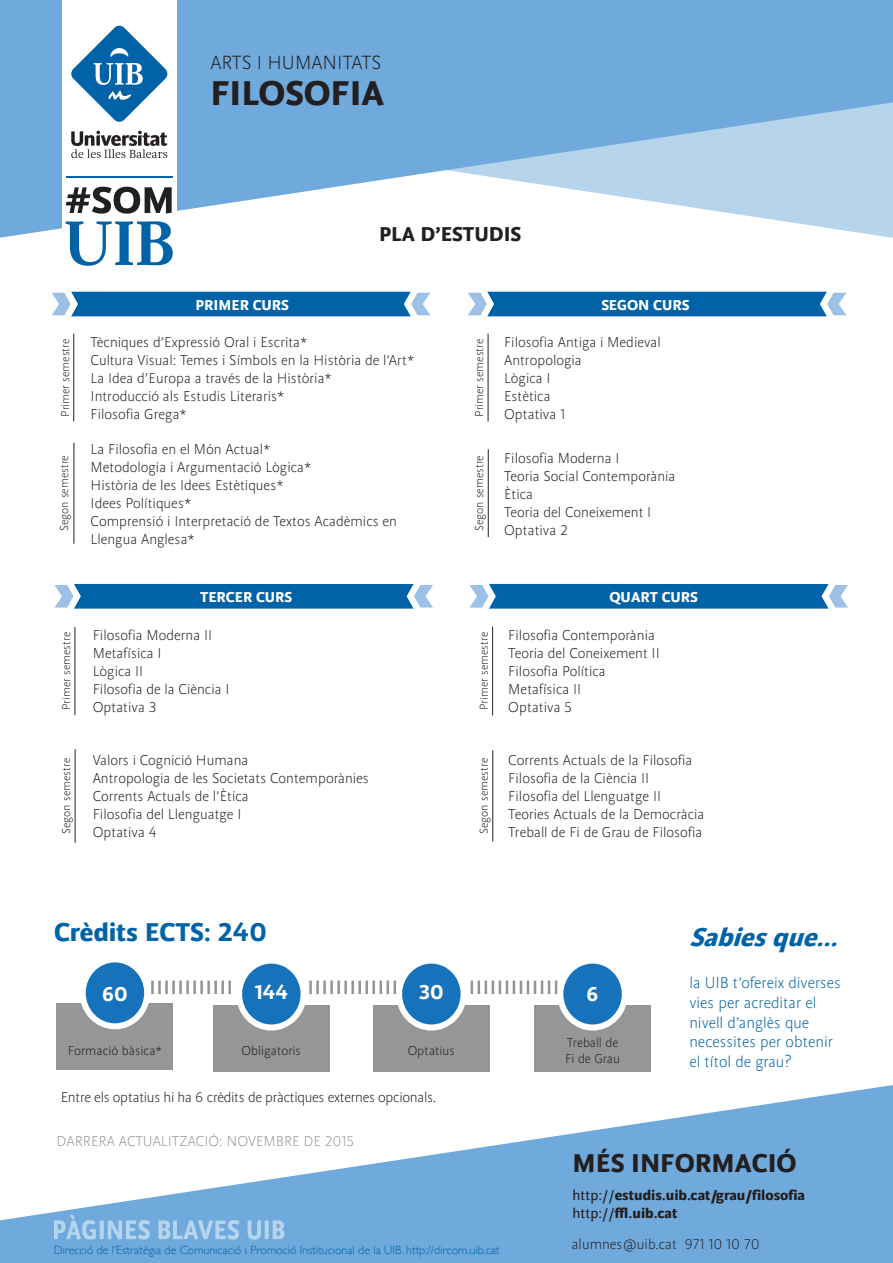
<style>
.page{position:relative;width:893px;height:1263px;background:#fff}
.page>*{position:absolute;margin:0;border:0;box-sizing:border-box;transform-origin:0 0}
.t1{font:700 36px "UI Bsans";color:#231f20}
.t2{font:700 27px "UI Bsans";color:#0063a8}
.t3{font:700 27px "UI Bsans";color:#231f20}
.t4{font:italic 700 27px "UI Bsans";color:#0063a8}
.t5{font:700 21px "UI Bsans";color:#231f20}
.t6{font:700 21px "UI Bsans";color:#fff}
.t7{font:300 20.1px "UI Bsans";color:#231f20}
.t8{font:300 16.5px/19.8px "UI Bsans";color:#0063a8}
.t9{font:300 15px "UI Bsans";color:#231f20}
.t10{font:300 15px "UI Bsans";letter-spacing:-.02em;color:#231f20}
.t11{font:700 15px "UI Bsans";color:#231f20}
.t12{font:700 15px "UI Bsans";color:#fff}
.t13{font:300 15px "UI Bsans";color:#949698}
.t14{font:300 13.5px "UI Bsans";color:#231f20}
.t15{font:300 12px "UI Bsans";color:#231f20}
.t16{font:300 12px "Gill Sans";color:#0063a8}
.s1{font-weight:400}
</style>
<div class="page">
<svg style="left:0;top:1085px;width:893px;height:178px;fill:#70aadc"></svg>
<svg style="left:0;top:0;width:893px;height:238px;fill:#70aadc"></svg>
<svg style="left:54px;top:1215px;width:230px;height:24px;background:#8bbae2"></svg>
<hr style="left:151px;top:980px;width:3px;height:14px;background:#949698">
<hr style="left:158px;top:980px;width:3px;height:14px;background:#949698">
<hr style="left:165px;top:980px;width:3px;height:14px;background:#949698">
<hr style="left:172px;top:980px;width:3px;height:14px;background:#949698">
<hr style="left:179px;top:980px;width:3px;height:14px;background:#949698">
<hr style="left:186px;top:980px;width:3px;height:14px;background:#949698">
<hr style="left:193px;top:980px;width:3px;height:14px;background:#949698">
<hr style="left:200px;top:980px;width:3px;height:14px;background:#949698">
<hr style="left:207px;top:980px;width:3px;height:14px;background:#949698">
<hr style="left:214px;top:980px;width:3px;height:14px;background:#949698">
<hr style="left:221px;top:980px;width:3px;height:14px;background:#949698">
<hr style="left:228px;top:980px;width:3px;height:14px;background:#949698">
<div style="left:57px;top:1004px;width:116px;height:66px;background:#949698"></div>
<div style="left:83px;top:959px;width:64px;height:67px;background:#1672ba;border-radius:50%"></div>
<div style="left:80px;top:956px;width:70px;height:73px;border:6px solid #fff;border-radius:50%"></div>
<div style="left:213px;top:1005px;width:117px;height:66px;background:#949698"></div>
<div style="left:239px;top:960px;width:65px;height:67px;background:#1672ba;border-radius:50%"></div>
<div style="left:236px;top:957px;width:71px;height:73px;border:6px solid #fff;border-radius:50%"></div>
<div style="left:373px;top:1005px;width:117px;height:66px;background:#949698"></div>
<div style="left:399px;top:960px;width:65px;height:67px;background:#1672ba;border-radius:50%"></div>
<div style="left:396px;top:957px;width:71px;height:73px;border:6px solid #fff;border-radius:50%"></div>
<div style="left:534px;top:1005px;width:117px;height:66px;background:#949698"></div>
<div style="left:560px;top:960px;width:65px;height:67px;background:#1672ba;border-radius:50%"></div>
<div style="left:557px;top:957px;width:71px;height:73px;border:6px solid #fff;border-radius:50%"></div>
<hr style="left:309px;top:980px;width:3px;height:14px;background:#949698">
<hr style="left:316px;top:980px;width:3px;height:14px;background:#949698">
<hr style="left:323px;top:980px;width:3px;height:14px;background:#949698">
<hr style="left:330px;top:980px;width:3px;height:14px;background:#949698">
<hr style="left:337px;top:980px;width:3px;height:14px;background:#949698">
<hr style="left:344px;top:980px;width:3px;height:14px;background:#949698">
<hr style="left:351px;top:980px;width:3px;height:14px;background:#949698">
<hr style="left:358px;top:980px;width:3px;height:14px;background:#949698">
<hr style="left:365px;top:980px;width:3px;height:14px;background:#949698">
<hr style="left:372px;top:980px;width:3px;height:14px;background:#949698">
<svg style="left:380px;top:980px;width:16px;height:14px"></svg>
<svg style="left:471px;top:980px;width:86px;height:14px"></svg>
<svg style="left:52px;top:292px;width:378px;height:24px;background:#1871b0"></svg>
<svg style="left:468px;top:292px;width:378px;height:24px;background:#1871b0"></svg>
<svg style="left:54px;top:584px;width:379px;height:25px;background:#1c74b2"></svg>
<svg style="left:469px;top:584px;width:379px;height:25px;background:#1c74b2"></svg>
<hr style="left:73px;top:334px;width:1px;height:87px;background:#231f20">
<div style="left:62px;top:0;width:115px;height:273px;background:#fff"></div>
<svg style="left:71px;top:25px;width:97px;height:97px"></svg>
<svg style="left:71px;top:131px;width:96px;height:27px"></svg>
<hr style="left:66px;top:176px;width:107px;height:2px;background:#0063a8">
<svg style="left:66px;top:187px;width:106px;height:27px"></svg>
<svg style="left:66px;top:221px;width:107px;height:45px"></svg>
<hr style="left:74px;top:443px;width:1px;height:101px;background:#231f20">
<hr style="left:488px;top:334px;width:1px;height:87px;background:#231f20">
<hr style="left:488px;top:449px;width:1px;height:88px;background:#231f20">
<hr style="left:75px;top:627px;width:1px;height:88px;background:#231f20">
<hr style="left:75px;top:749px;width:1px;height:94px;background:#231f20">
<hr style="left:492px;top:627px;width:1px;height:88px;background:#231f20">
<hr style="left:492px;top:750px;width:1px;height:91px;background:#231f20">
<p class="t7" style="left:210px;top:51px;width:173px">ARTS I HUMANITATS</p>
<p class="t1" style="left:210px;top:72px;width:175px">FILOSOFIA</p>
<p class="t5" style="left:379px;top:222px;width:144px">PLA D’ESTUDIS</p>
<p class="t15" style="left:59px;top:416px;width:80px;rotate:-90deg">Primer semestre</p>
<p class="t15" style="left:58px;top:531px;width:77px;rotate:-90deg">Segon semestre</p>
<p class="t15" style="left:60px;top:710px;width:80px;rotate:-90deg">Primer semestre</p>
<p class="t15" style="left:60px;top:834px;width:77px;rotate:-90deg">Segon semestre</p>
<p class="t12" style="left:196px;top:296px;width:95px">PRIMER CURS</p>
<p class="t12" style="left:601px;top:296px;width:90px">SEGON CURS</p>
<p class="t9" style="left:91px;top:334px;width:218px">Tècniques d’Expressió Oral i Escrita*</p>
<p class="t9" style="left:91px;top:352px;width:325px">Cultura Visual: Temes i Símbols en la Història de l’Art*</p>
<p class="t9" style="left:91px;top:370px;width:243px">La Idea d’Europa a través de la Història*</p>
<p class="t9" style="left:91px;top:388px;width:195px">Introducció als Estudis Literaris*</p>
<p class="t9" style="left:91px;top:406px;width:98px">Filosofia Grega*</p>
<p class="t9" style="left:91px;top:441px;width:181px">La Filosofia en el Món Actual*</p>
<p class="t9" style="left:91px;top:459px;width:222px">Metodologia i Argumentació Lògica*</p>
<p class="t9" style="left:91px;top:477px;width:195px">Història de les Idees Estètiques*</p>
<p class="t9" style="left:91px;top:495px;width:102px">Idees Polítiques*</p>
<p class="t9" style="left:91px;top:513px;width:308px">Comprensió i Interpretació de Textos Acadèmics en</p>
<p class="t9" style="left:91px;top:531px;width:106px">Llengua Anglesa*</p>
<p class="t15" style="left:473px;top:416px;width:80px;rotate:-90deg">Primer semestre</p>
<p class="t15" style="left:473px;top:531px;width:77px;rotate:-90deg">Segon semestre</p>
<p class="t9" style="left:504px;top:334px;width:158px">Filosofia Antiga i Medieval</p>
<p class="t9" style="left:504px;top:352px;width:79px">Antropologia</p>
<p class="t9" style="left:504px;top:370px;width:48px">Lògica I</p>
<p class="t9" style="left:504px;top:388px;width:48px">Estètica</p>
<p class="t9" style="left:504px;top:406px;width:63px">Optativa 1</p>
<p class="t9" style="left:504px;top:450px;width:117px">Filosofia Moderna I</p>
<p class="t9" style="left:504px;top:468px;width:173px">Teoria Social Contemporània</p>
<p class="t9" style="left:504px;top:486px;width:31px">Ètica</p>
<p class="t9" style="left:504px;top:504px;width:149px">Teoria del Coneixement I</p>
<p class="t9" style="left:504px;top:522px;width:65px">Optativa 2</p>
<p class="t12" style="left:200px;top:588px;width:94px">TERCER CURS</p>
<p class="t12" style="left:609px;top:588px;width:90px">QUART CURS</p>
<p class="t9" style="left:93px;top:628px;width:121px">Filosofia Moderna II</p>
<p class="t9" style="left:93px;top:646px;width:70px">Metafísica I</p>
<p class="t9" style="left:93px;top:664px;width:52px">Lògica II</p>
<p class="t9" style="left:93px;top:682px;width:138px">Filosofia de la Ciència I</p>
<p class="t9" style="left:93px;top:700px;width:65px">Optativa 3</p>
<p class="t9" style="left:93px;top:752px;width:157px">Valors i Cognició Humana</p>
<p class="t9" style="left:93px;top:770px;width:278px">Antropologia de les Societats Contemporànies</p>
<p class="t9" style="left:93px;top:788px;width:158px">Corrents Actuals de l’Ètica</p>
<p class="t9" style="left:93px;top:806px;width:150px">Filosofia del Llenguatge I</p>
<p class="t9" style="left:93px;top:824px;width:66px">Optativa 4</p>
<p class="t15" style="left:478px;top:710px;width:80px;rotate:-90deg">Primer semestre</p>
<p class="t15" style="left:478px;top:834px;width:77px;rotate:-90deg">Segon semestre</p>
<p class="t9" style="left:508px;top:628px;width:148px">Filosofia Contemporània</p>
<p class="t9" style="left:508px;top:646px;width:153px">Teoria del Coneixement II</p>
<p class="t9" style="left:508px;top:664px;width:99px">Filosofia Política</p>
<p class="t9" style="left:508px;top:682px;width:74px">Metafísica II</p>
<p class="t9" style="left:508px;top:700px;width:65px">Optativa 5</p>
<p class="t9" style="left:508px;top:752px;width:186px">Corrents Actuals de la Filosofia</p>
<p class="t9" style="left:508px;top:770px;width:142px">Filosofia de la Ciència II</p>
<p class="t9" style="left:508px;top:788px;width:154px">Filosofia del Llenguatge II</p>
<p class="t9" style="left:508px;top:806px;width:198px">Teories Actuals de la Democràcia</p>
<p class="t9" style="left:508px;top:824px;width:196px">Treball de Fi de Grau de Filosofia</p>
<p class="t2" style="left:54px;top:917px;width:214px">Crèdits ECTS: 240</p>
<p class="t6" style="left:102px;top:982px;width:27px">60</p>
<p class="t6" style="left:254px;top:980px;width:35px">144</p>
<p class="t6" style="left:419px;top:980px;width:26px">30</p>
<p class="t6" style="left:587px;top:982px;width:13px">6</p>
<p class="t14" style="left:68px;top:1043px;width:96px">Formació bàsica*</p>
<p class="t14" style="left:242px;top:1043px;width:61px">Obligatoris</p>
<p class="t14" style="left:408px;top:1043px;width:49px">Optatius</p>
<p class="t10" style="left:61px;top:1089px;width:377px">Entre els optatius hi ha 6 crèdits de pràctiques externes opcionals.</p>
<p class="t13" style="left:57px;top:1133px;width:299px">DARRERA ACTUALITZACIÓ: NOVEMBRE DE 2015</p>
<p class="t14" style="left:567px;top:1035px;width:53px">Treball de</p>
<p class="t14" style="left:565px;top:1051px;width:57px">Fi de Grau</p>
<p class="t4" style="left:689px;top:922px;width:158px">Sabiesque...</p>
<p class="t8" style="left:689px;top:973px;width:153px">la UIB t’ofereix diverses vies per acreditar el nivell d’anglès que necessites per obtenir el títol de grau?</p>
<p class="t3" style="left:573px;top:1147px;width:226px">MÉS INFORMACIÓ</p>
<p class="t16" style="left:54px;top:1240px;width:447px">Direcció de l’Estratègia de Comunicació i Promoció Institucional de la UIB. http://dircom.uib.cat</p>
<p class="t11" style="left:572px;top:1186px;width:234px"><span class="s1">http://</span>estudis.uib.cat/grau/filosofia</p>
<p class="t11" style="left:572px;top:1204px;width:106px"><span class="s1">http://</span>ffl.uib.cat</p>
<p class="t9" style="left:572px;top:1236px;width:190px">alumnes@uib.cat 971 10 10 70</p>
</div>
